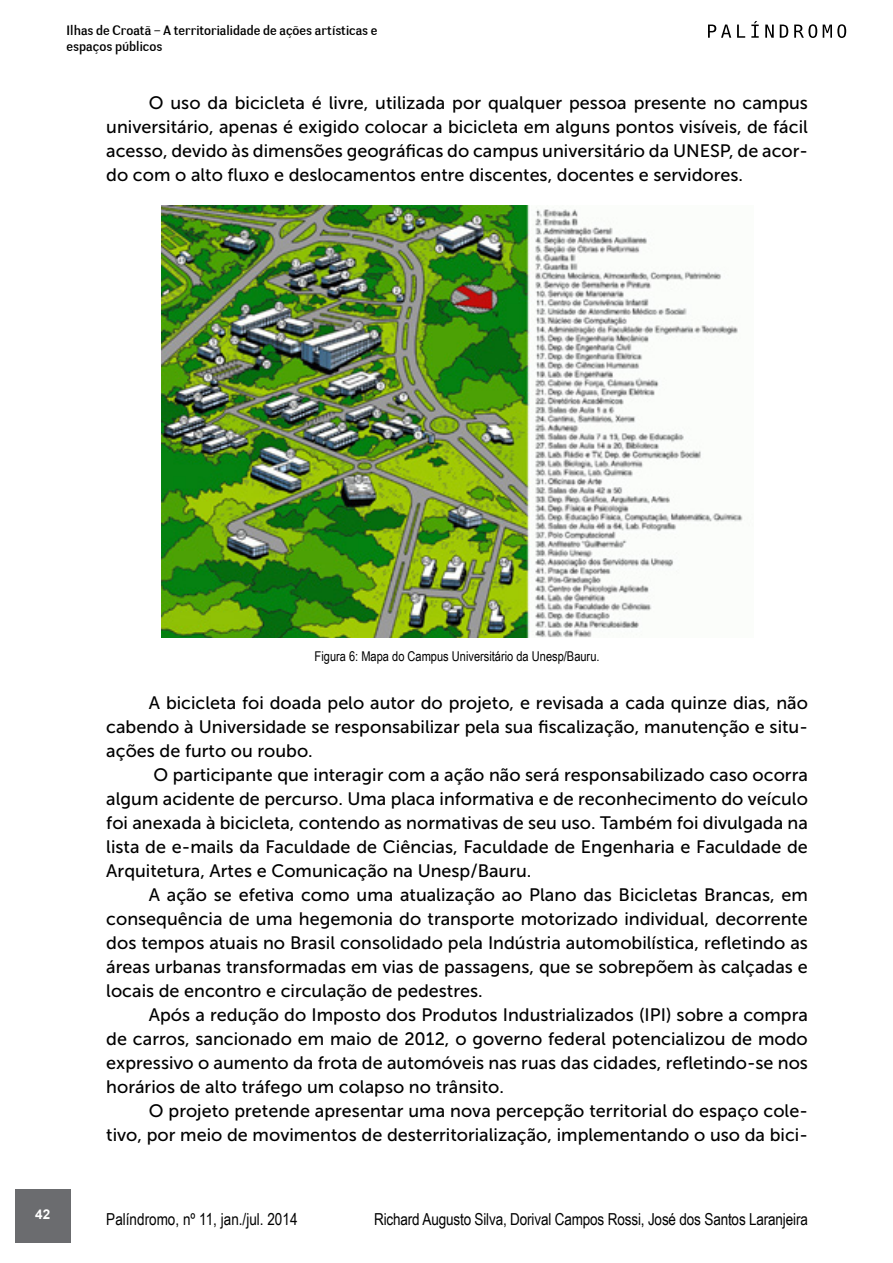
<style>
.page{position:relative;width:893px;height:1263px;background:#fff}
.page>*{position:absolute;margin:0;border:0;box-sizing:border-box;transform-origin:0 0}
.t1{font:18px/24px "Museo Sans 500";color:#000;text-align:justify}
.t2{font:16.5px "Arial Narrow";letter-spacing:-.01em;color:#000}
.t3{font:13.5px/16.2px "Negotiate Free";color:#000}
.t4{font:13.5px "Arial Narrow";color:#000}
.t5{font:700 13.5px "Arial";color:#fff}
</style>
<div class="page">
<svg style="left:708px;top:25px;width:23px;height:13px"></svg>
<svg style="left:737px;top:25px;width:8px;height:13px"></svg>
<svg style="left:751px;top:21px;width:8px;height:17px"></svg>
<svg style="left:765px;top:25px;width:9px;height:13px"></svg>
<svg style="left:780px;top:25px;width:8px;height:13px"></svg>
<svg style="left:794px;top:24px;width:23px;height:14px"></svg>
<svg style="left:823px;top:24px;width:23px;height:14px"></svg>
<div style="left:15px;top:1189px;width:55px;height:53px;background:#6b6c6f"></div>
<img style="left:162px;top:206px;width:581px;height:431px">
<p class="t3" style="left:67px;top:22px;width:312px">Ilhas de Croatã – A territorialidade de ações artísticas e espaços públicos</p>
<p class="t1" style="left:106px;top:91px;width:703px;text-indent:43px">O uso da bicicleta é livre, utilizada por qualquer pessoa presente no campus universitário, apenas é exigido colocar a bicicleta em alguns pontos visíveis, de fácil acesso, devido às dimensões geográficas do campus universitário da UNESP, de acor&shy;do com o alto fluxo e deslocamentos entre discentes, docentes e servidores.</p>
<p class="t5" style="left:35px;top:1205px;width:17px">42</p>
<p class="t4" style="left:315px;top:646px;width:286px">Figura 6: Mapa do Campus Universitário da Unesp/Bauru.</p>
<p class="t1" style="left:106px;top:691px;width:703px;text-indent:43px">A bicicleta foi doada pelo autor do projeto, e revisada a cada quinze dias, não cabendo à Universidade se responsabilizar pela sua fiscalização, manutenção e situ&shy;ações de furto ou roubo.</p>
<p class="t1" style="left:106px;top:763px;width:703px;text-indent:47px">O participante que interagir com a ação não será responsabilizado caso ocorra algum acidente de percurso. Uma placa informativa e de reconhecimento do veículo foi anexada à bicicleta, contendo as normativas de seu uso. Também foi divulgada na lista de e-mails da Faculdade de Ciências, Faculdade de Engenharia e Faculdade de Arquitetura, Artes e Comunicação na Unesp/Bauru.</p>
<p class="t1" style="left:106px;top:883px;width:703px;text-indent:43px">A ação se efetiva como uma atualização ao Plano das Bicicletas Brancas, em consequência de uma hegemonia do transporte motorizado individual, decorrente dos tempos atuais no Brasil consolidado pela Indústria automobilística, refletindo as áreas urbanas transformadas em vias de passagens, que se sobrepõem às calçadas e locais de encontro e circulação de pedestres.</p>
<p class="t1" style="left:106px;top:1003px;width:703px;text-indent:43px">Após a redução do Imposto dos Produtos Industrializados (IPI) sobre a compra de carros, sancionado em maio de 2012, o governo federal potencializou de modo expressivo o aumento da frota de automóveis nas ruas das cidades, refletindo-se nos horários de alto tráfego um colapso no trânsito.</p>
<p class="t1" style="left:106px;top:1099px;width:703px;text-align:right">O projeto pretende apresentar uma nova percepção territorial do espaço cole-<br>tivo, por meio de movimentos de desterritorialização, implementando o uso da bici-</p>
<p class="t2" style="left:106px;top:1206px;width:193px">Palíndromo, nº 11, jan./jul. 2014</p>
<p class="t2" style="left:374px;top:1206px;width:435px">Richard Augusto Silva, Dorival Campos Rossi, José dos Santos Laranjeira</p>
</div>
